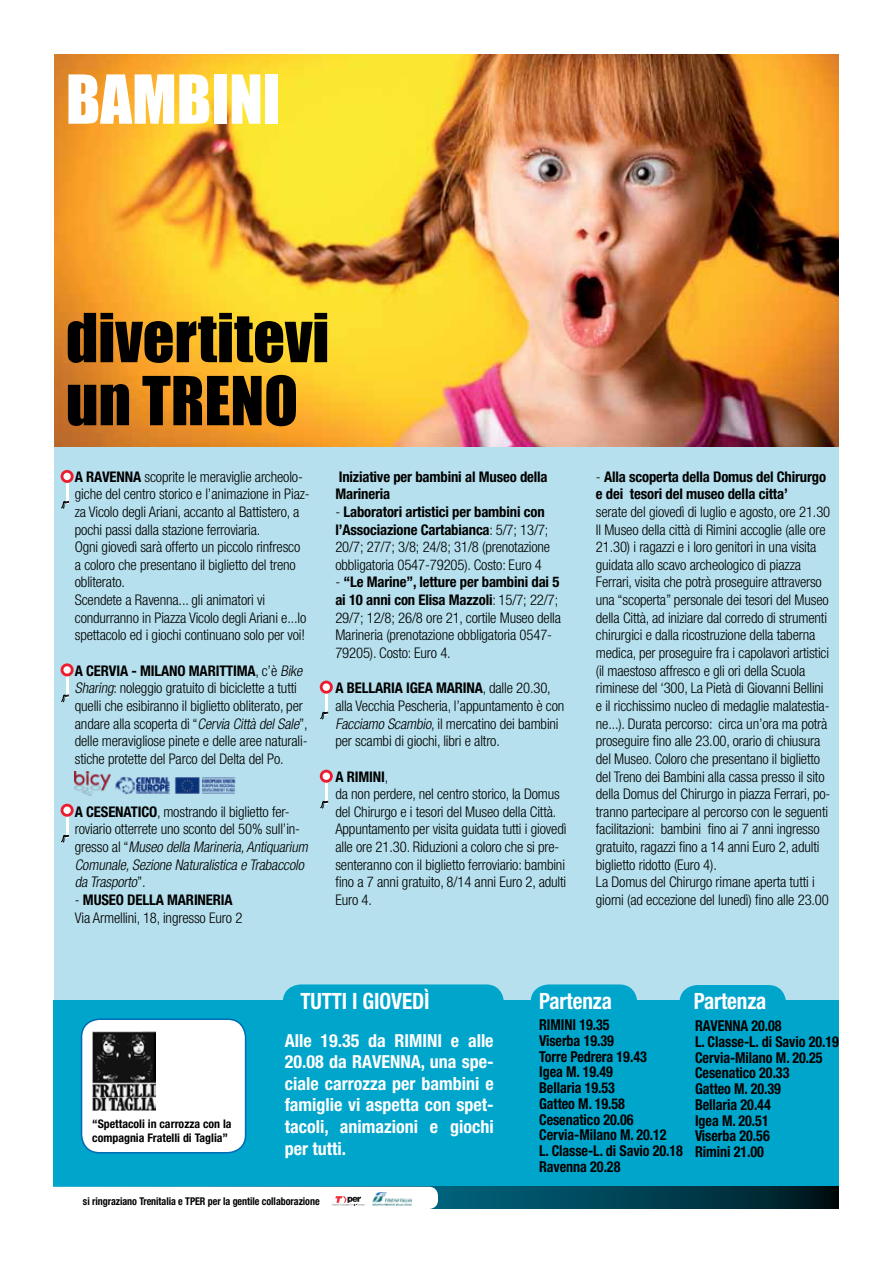
<style>
.page{position:relative;width:893px;height:1263px;background:#fff}
.page>*{position:absolute;margin:0;border:0;box-sizing:border-box;transform-origin:0 0}
.t1{font:62.4px/63px "Impact";color:#000}
.t2{font:62.4px "Impact";color:#fff}
.t3{font:700 condensed 22.5px "Helvetica Neue";letter-spacing:-.005em;color:#fff;scale:.94 1}
.t4{font:700 condensed 18px/21.6px "Helvetica Neue";color:#fff;text-align:justify}
.t5{font:700 condensed 15px/15.8px "Helvetica Neue";letter-spacing:-.005em;color:#000;scale:.94 1}
.t6{font:300 condensed 14.7px/17.7px "Helvetica Neue";letter-spacing:-.01em;color:#000}
.t7{font:italic 300 condensed 14.7px/17.7px "Helvetica Neue";color:#000}
.t8{font:700 condensed 14.7px/17.7px "Helvetica Neue";letter-spacing:-.01em;color:#000}
.t9{font:700 condensed 11.85px/14.2px "Helvetica Neue";color:#000}
.t10{font:700 condensed 10.65px "Helvetica Neue";letter-spacing:-.005em;color:#000;scale:.94 1}
.s1{font-weight:700}
.s2{font-style:italic}
.s3{font-weight:700;font-style:normal}
.s4{font-style:normal}
.s5{font-weight:300}
</style>
<div class="page">
<div style="left:54px;top:395px;width:785px;height:617px;background:#b6e0ed"></div>
<img style="left:54px;top:54px;width:785px;height:392px">
<div style="left:53px;top:1000px;width:786px;height:209px;background:#00a5cc"></div>
<svg style="left:53px;top:1186px;width:786px;height:23px;background:#024253"></svg>
<div style="left:531px;top:984px;width:106px;height:123px;background:#00a5cc;border-radius:18px"></div>
<div style="left:283px;top:984px;width:221px;height:123px;background:#00a5cc;border-radius:18px"></div>
<div style="left:679px;top:985px;width:107px;height:123px;background:#00a5cc;border-radius:18px"></div>
<img style="left:75px;top:772px;width:35px;height:23px">
<img style="left:115px;top:777px;width:121px;height:18px">
<hr style="left:66px;top:480px;width:2px;height:24px;background:#fff">
<svg style="left:61px;top:470px;width:13px;height:13px"></svg>
<div style="left:63px;top:473px;width:8px;height:7px;background:#fff;border-radius:50%"></div>
<svg style="left:61px;top:500px;width:8px;height:8px"></svg>
<hr style="left:66px;top:674px;width:2px;height:24px;background:#fff">
<svg style="left:61px;top:663px;width:13px;height:13px"></svg>
<div style="left:63px;top:666px;width:8px;height:8px;background:#fff;border-radius:50%"></div>
<svg style="left:61px;top:694px;width:8px;height:8px"></svg>
<hr style="left:66px;top:814px;width:2px;height:24px;background:#fff">
<svg style="left:61px;top:804px;width:13px;height:13px"></svg>
<div style="left:63px;top:806px;width:8px;height:8px;background:#fff;border-radius:50%"></div>
<svg style="left:61px;top:834px;width:8px;height:8px"></svg>
<hr style="left:325px;top:691px;width:2px;height:24px;background:#fff">
<svg style="left:320px;top:681px;width:13px;height:13px"></svg>
<div style="left:323px;top:683px;width:7px;height:8px;background:#fff;border-radius:50%"></div>
<svg style="left:320px;top:711px;width:9px;height:8px"></svg>
<hr style="left:325px;top:780px;width:2px;height:24px;background:#fff">
<svg style="left:320px;top:770px;width:13px;height:13px"></svg>
<div style="left:323px;top:772px;width:7px;height:8px;background:#fff;border-radius:50%"></div>
<svg style="left:320px;top:800px;width:9px;height:8px"></svg>
<div style="left:21px;top:1187px;width:417px;height:22px;background:#fff;border-radius:9px"></div>
<svg style="left:332px;top:1196px;width:33px;height:10px"></svg>
<img style="left:372px;top:1192px;width:39px;height:14px">
<div style="left:82px;top:1019px;width:164px;height:134px;background:#fff;border-radius:18px"></div>
<div style="left:81px;top:1018px;width:165px;height:135px;border:2px solid #006bb6;border-radius:18px"></div>
<img style="left:92px;top:1031px;width:64px;height:79px">
<h1 class="t2" style="left:66px;top:61px;width:216px">BAMBINI</h1>
<h1 class="t1" style="left:66px;top:306px;width:265px">divertitevi un TRENO</h1>
<p class="t6" style="left:75px;top:467px;width:236px"><span class="s1">A RAVENNA</span> scoprite le meraviglie archeolo&shy;giche del centro storico e l’animazione in Piaz&shy;za Vicolo degli Ariani, accanto al Battistero, a pochi passi dalla stazione ferroviaria.<br>Ogni giovedì sarà offerto un piccolo rinfresco a coloro che presentano il biglietto del treno obliterato.<br>Scendete a Ravenna... gli animatori vi condurranno in Piazza Vicolo degli Ariani e...lo spettacolo ed i giochi continuano solo per voi!</p>
<p class="t6" style="left:75px;top:661px;width:234px"><span class="s1">A CERVIA - MILANO MARITTIMA</span>, c’è <span class="s2">Bike Sharing</span>: noleggio gratuito di biciclette a tutti quelli che esibiranno il biglietto obliterato, per andare alla scoperta di “<span class="s2">Cervia Città delSale</span>”, delle meravigliose pinete e delle aree naturali&shy;stiche protette del Parco del Delta del Po.</p>
<p class="t7" style="left:75px;top:803px;width:237px"><span class="s3">A CESENATICO</span><span class="s4">, mostrando il biglietto fer&shy;roviario otterrete uno sconto del 50% sull’in-<br>g r e s s o a l “</span> Museo della Marineria,Antiquarium Comunale,Sezione Naturalistica e Trabaccolo da Trasporto<span class="s4">” .</span></p>
<p class="t6" style="left:75px;top:891px;width:169px">- <span class="s1">MUSEO DELLA MARINERIA<br></span>Via Armellini, 18, ingresso Euro 2</p>
<p class="t8" style="left:335px;top:467px;width:214px">Iniziative per bambini al Museo della<br>Marineria</p>
<p class="t6" style="left:335px;top:503px;width:216px">- <span class="s1">Laboratori artistici per bambini con l’Associazione Cartabianca</span>: 5/7; 13/7; 20/7; 27/7; 3/8; 24/8; 31/8 (prenotazione obbligatoria 0547-79205). Costo: Euro 4</p>
<p class="t6" style="left:335px;top:573px;width:227px">- <span class="s1">“Le Marine”, letture per bambini dai 5 ai 10 anni con Elisa Mazzoli</span>: 15/7; 22/7; 29/7; 12/8; 26/8 ore 21, cortile Museo della Marineria (prenotazione obbligatoria 0547- 79205). Costo: Euro 4.</p>
<p class="t6" style="left:335px;top:679px;width:230px"><span class="s1">A BELLARIA IGEA MARINA</span>, dalle 20.30, alla Vecchia Pescheria, l’appuntamento è con <span class="s2">Facciamo Scambio</span>, il mercatino dei bambini per scambi di giochi, libri e altro.</p>
<p class="t6" style="left:335px;top:767px;width:233px"><span class="s1">A RIMINI</span>,<br>da non perdere, nel centro storico, la Domus del Chirurgo e i tesori del Museo della Città.<br>Appuntamento per visita guidata tutti i giovedì alle ore 21.30. Riduzioni a coloro che si pre&shy;senteranno con il biglietto ferroviario: bambini fino a 7 anni gratuito, 8/14 anni Euro 2, adulti Euro 4.</p>
<p class="t8" style="left:596px;top:467px;width:232px"><span class="s5">-</span> Alla scoperta della Domus del Chirurgo e dei tesori del museo della citta’</p>
<p class="t6" style="left:596px;top:503px;width:236px">serate del giovedì di luglio e agosto, ore 21.30<br>Il Museo della città di Rimini accoglie (alle ore 21.30) i ragazzi e i loro genitori in una visita guidata allo scavo archeologico di piazza Ferrari, visita che potrà proseguire attraverso una “scoperta” personale dei tesori del Museo della Città, ad iniziare dal corredo di strumenti chirurgici e dalla ricostruzione della taberna medica, per proseguire fra i capolavori artistici (il maestoso affresco e gli ori della Scuola riminese del ‘300, La Pietà di Giovanni Bellini e il ricchissimo nucleo di medaglie malatestia&shy;ne...). Durata percorso: circa un’ora ma potrà proseguire fino alle 23.00, orario di chiusura del Museo. Coloro che presentano il biglietto del Treno dei Bambini alla cassa presso il sito della Domus del Chirurgo in piazza Ferrari, po&shy;tranno partecipare al percorso con le seguenti facilitazioni: bambini fino ai 7 anni ingresso gratuito, ragazzi fino a 14 anni Euro 2, adulti biglietto ridotto (Euro 4).<br>La Domus del Chirurgo rimane aperta tutti i giorni (ad eccezione del lunedì) fino alle 23.00</p>
<p class="t9" style="left:92px;top:1116px;width:141px">“Spettacoli in carrozza con la compagnia Fratelli di Taglia”</p>
<h2 class="t3" style="left:300px;top:987px;width:139px">TUTTI I GIOVEDÌ</h2>
<h2 class="t3" style="left:539px;top:987px;width:79px">Partenza</h2>
<h2 class="t3" style="left:694px;top:987px;width:79px">Partenza</h2>
<p class="t5" style="left:695px;top:1018px;width:155px">RAVENNA 20.08<br>L. Classe-L. di Savio 20.19<br>Cervia-Milano M. 20.25<br>Cesenatico 20.33<br>Gatteo M. 20.39<br>Bellaria 20.44<br>Igea M. 20.51<br>Viserba 20.56<br>Rimini 21.00</p>
<p class="t5" style="left:539px;top:1017px;width:155px">RIMINI 19.35<br>Viserba 19.39<br>Torre Pedrera 19.43<br>Igea M. 19.49<br>Bellaria 19.53<br>Gatteo M. 19.58<br>Cesenatico 20.06<br>Cervia-Milano M. 20.12<br>L. Classe-L. di Savio 20.18<br>Ravenna 20.28</p>
<p class="t4" style="left:285px;top:1029px;width:210px">Alle 19.35 da RIMINI e alle 20.08 da RAVENNA, una spe&shy;ciale carrozza per bambini e famiglie vi aspetta con spet&shy;tacoli, animazioni e giochi per tutti.</p>
<p class="t10" style="left:83px;top:1194px;width:253px">si ringraziano Trenitalia e TPER per la gentile collaborazione</p>
</div>
